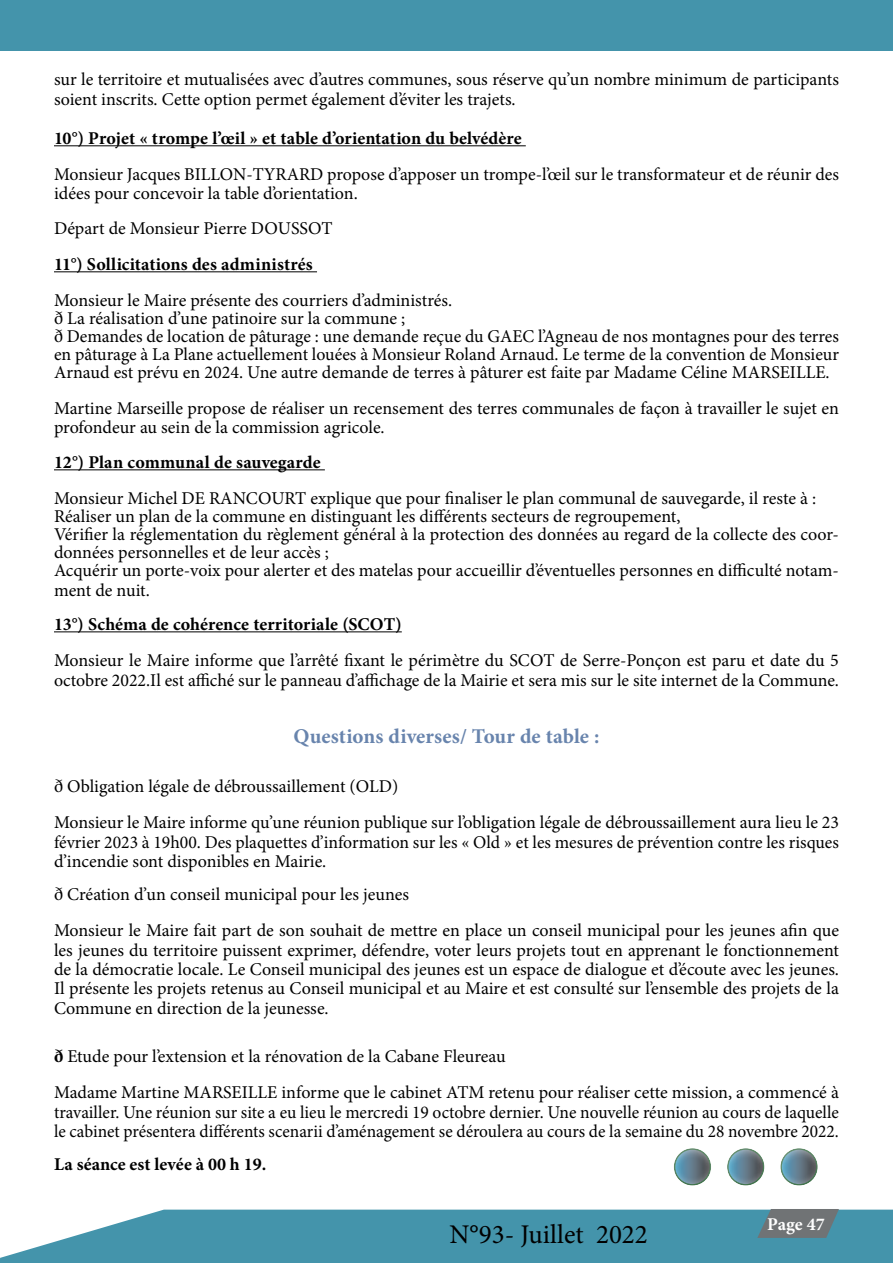
<style>
.page{position:relative;width:893px;height:1263px;background:#fff}
.page>*{position:absolute;margin:0;border:0;box-sizing:border-box;transform-origin:0 0}
.t1{font:27px "Minion Pro";color:#000}
.t2{font:700 21px "Minion Pro";letter-spacing:.005em;color:#6884ad}
.t3{font:18px/19.4px "Minion Pro";color:#000}
.t4{font:700 18px "Minion Pro";letter-spacing:.005em;color:#000}
.t5{font:700 18px "Minion Pro";color:#fff}
.s1{font-weight:700}
</style>
<div class="page">
<hr style="left:54px;top:145px;width:472px;height:1px;background:#000">
<hr style="left:54px;top:271px;width:263px;height:1px;background:#000">
<hr style="left:54px;top:469px;width:271px;height:1px;background:#000">
<hr style="left:54px;top:631px;width:348px;height:1px;background:#000">
<svg style="left:0;top:1209px;width:893px;height:54px;background:#569eb3"></svg>
<div style="left:0;top:0;width:893px;height:50px;background:#4494ab"></div>
<svg style="left:757px;top:1209px;width:82px;height:29px;background:#69787e"></svg>
<div style="left:661px;top:1137px;width:65px;height:50px;background:#fff;opacity:.75"></div>
<div style="left:714px;top:1137px;width:64px;height:50px;background:#fff;opacity:.75"></div>
<div style="left:768px;top:1137px;width:64px;height:50px;background:#fff;opacity:.75"></div>
<p class="t3" style="left:54px;top:70px;width:786px">sur le territoire et mutualisées avec d’autres communes, sous réserve qu’un nombre minimum de participants soient inscrits. Cette option permet également d’éviter les trajets.</p>
<p class="t4" style="left:54px;top:126px;width:469px">10°) Projet « trompe l’œil » et table d’orientation du belvédère</p>
<p class="t3" style="left:54px;top:165px;width:786px">Monsieur Jacques BILLON-TYRARD propose d’apposer un trompe-l’œil sur le transformateur et de réunir des idées pour concevoir la table d’orientation.</p>
<p class="t3" style="left:54px;top:219px;width:280px">Départ de Monsieur Pierre DOUSSOT</p>
<p class="t4" style="left:54px;top:252px;width:260px">11°) Sollicitations des administrés</p>
<p class="t3" style="left:54px;top:291px;width:786px;line-height:18px">Monsieur le Maire présente des courriers d’administrés.<br>ð La réalisation d’une patinoire sur la commune ;<br>ð Demandes de location de pâturage : une demande reçue du GAEC l’Agneau de nos montagnes pour des terres en pâturage à La Plane actuellement louées à Monsieur Roland Arnaud. Le terme de la convention de Monsieur Arnaud est prévu en 2024. Une autre demande de terres à pâturer est faite par Madame Céline MARSEILLE.</p>
<p class="t3" style="left:54px;top:399px;width:786px">Martine Marseille propose de réaliser un recensement des terres communales de façon à travailler le sujet en profondeur au sein de la commission agricole.</p>
<p class="t4" style="left:54px;top:450px;width:268px">12°) Plan communal de sauvegarde</p>
<p class="t3" style="left:54px;top:489px;width:786px;line-height:18.3px">Monsieur Michel DE RANCOURT explique que pour finaliser le plan communal de sauvegarde, il reste à :<br>Réaliser un plan de la commune en distinguant les différents secteurs de regroupement,<br>Vérifier la réglementation du règlement général à la protection des données au regard de la collecte des coor&shy;données personnelles et de leur accès ;<br>Acquérir un porte-voix pour alerter et des matelas pour accueillir d’éventuelles personnes en difficulté notam&shy;ment de nuit.</p>
<p class="t4" style="left:54px;top:612px;width:349px">13°) Schéma de cohérence territoriale (SCOT)</p>
<p class="t3" style="left:54px;top:651px;width:786px">Monsieur le Maire informe que l’arrêté fixant le périmètre du SCOT de Serre-Ponçon est paru et date du 5 octobre 2022.Il est affiché sur le panneau d’affichage de la Mairie et sera mis sur le site internet de la Commune.</p>
<p class="t2" style="left:294px;top:721px;width:307px">Questions diverses/ Tour de table :</p>
<p class="t3" style="left:54px;top:768px;width:787px;line-height:36px">ð Obligation légale de débroussaillement (OLD)<br>Monsieur le Maire informe qu’une réunion publique sur l’obligation légale de débroussaillement aura lieu le 23</p>
<p class="t3" style="left:54px;top:832px;width:786px">février 2023 à 19h00. Des plaquettes d’information sur les « Old » et les mesures de prévention contre les risques d’incendie sont disponibles en Mairie.</p>
<p class="t3" style="left:54px;top:876px;width:787px;line-height:36px">ð Création d’un conseil municipal pour les jeunes<br>Monsieur le Maire fait part de son souhait de mettre en place un conseil municipal pour les jeunes afin que</p>
<p class="t3" style="left:54px;top:940px;width:786px;text-align:justify">les jeunes du territoire puissent exprimer, défendre, voter leurs projets tout en apprenant le fonctionnement de la démocratie locale. Le Conseil municipal des jeunes est un espace de dialogue et d’écoute avec les jeunes.<br>Il présente les projets retenus au Conseil municipal et au Maire et est consulté sur l’ensemble des projets de la Commune en direction de la jeunesse.</p>
<p class="t3" style="left:54px;top:1038px;width:786px;line-height:36px"><span class="s1">ð</span> Etude pour l’extension et la rénovation de la Cabane Fleureau<br>Madame Martine MARSEILLE informe que le cabinet ATM retenu pour réaliser cette mission, a commencé à</p>
<p class="t3" style="left:54px;top:1102px;width:786px">travailler. Une réunion sur site a eu lieu le mercredi 19 octobre dernier. Une nouvelle réunion au cours de laquelle le cabinet présentera différents scenarii d’aménagement se déroulera au cours de la semaine du 28 novembre 2022.</p>
<p class="t4" style="left:54px;top:1152px;width:214px">La séance est levée à 00 h 19.</p>
<h1 class="t1" style="left:450px;top:1216px;width:200px">N°93- Juillet 2022</h1>
<p class="t5" style="left:767px;top:1211px;width:59px">Page 47</p>
</div>
